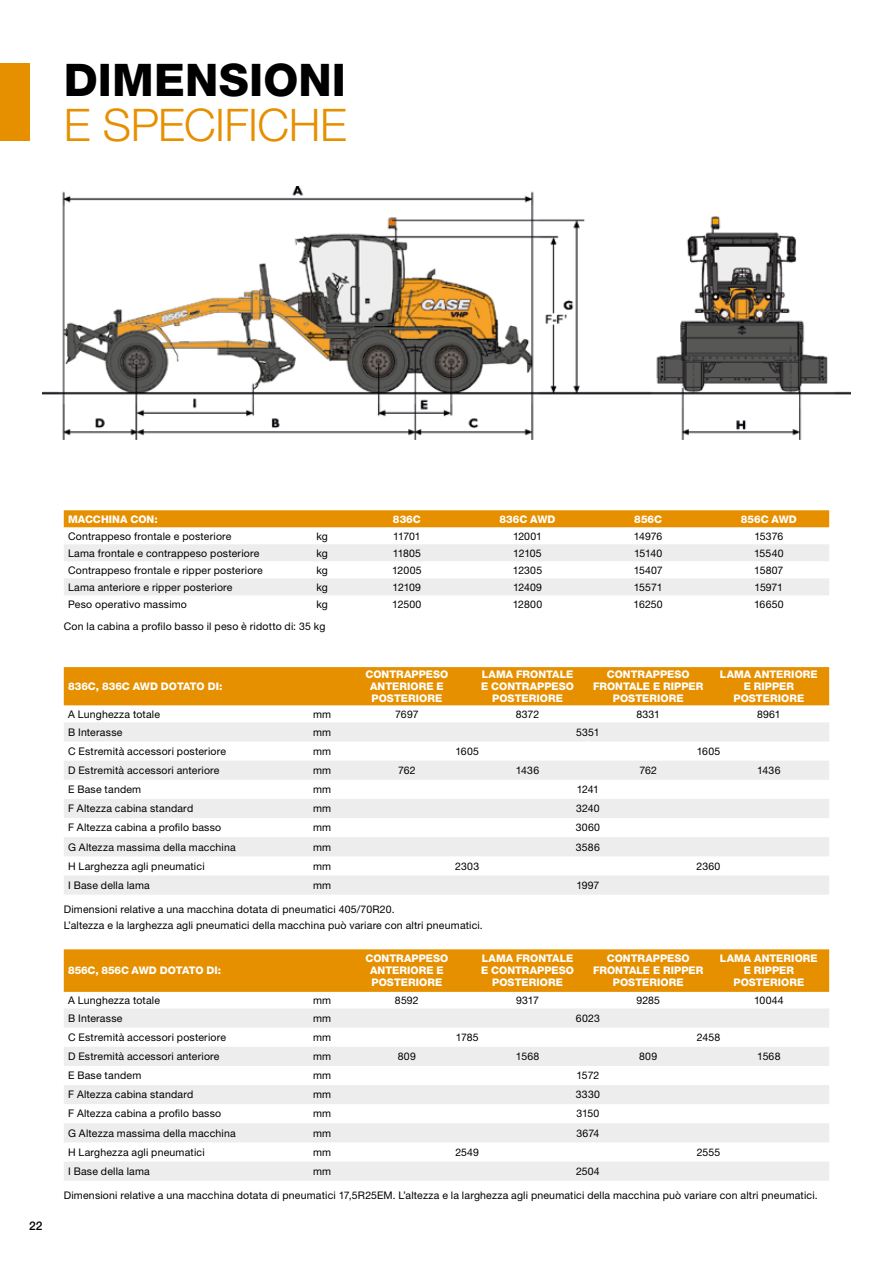
<style>
.page{position:relative;width:893px;height:1263px;background:#fff}
.page>*{position:absolute;margin:0;border:0;box-sizing:border-box;transform-origin:0 0}
.t1{font:300 45px "Helvetica Neue LT Pro";letter-spacing:-.01em;color:#e69000}
.t2{font:800 45px "Helvetica Neue LT Pro";letter-spacing:.005em;color:#000}
.t3{font:500 12px "Helvetica Neue LT Pro";color:#000}
.t4{font:10.5px/16.5px "Helvetica Neue LT Pro";letter-spacing:.02em;color:#000}
.t5{font:800 10.5px/12px "Helvetica Neue LT Pro";letter-spacing:.005em;color:#fff;text-align:center}
</style>
<div class="page">
<img style="left:43px;top:187px;width:807px;height:252px">
<div style="left:64px;top:667px;width:765px;height:38px;background:#e69000"></div>
<svg style="left:64px;top:722px;width:765px;height:172px;fill:#ededed"></svg>
<div style="left:64px;top:949px;width:765px;height:43px;background:#e69000"></div>
<svg style="left:64px;top:1009px;width:765px;height:172px;fill:#ededed"></svg>
<div style="left:0;top:64px;width:30px;height:77px;background:#e69000"></div>
<div style="left:64px;top:510px;width:765px;height:17px;background:#e69000"></div>
<svg style="left:64px;top:544px;width:765px;height:51px"></svg>
<h1 class="t2" style="left:64px;top:53px;width:284px">DIMENSIONI</h1>
<h1 class="t1" style="left:64px;top:97px;width:285px">E SPECIFICHE</h1>
<p class="t3" style="left:29px;top:1218px;width:15px">22</p>
<p class="t5" style="left:68px;top:513px;width:91px">MACCHINA CON:</p>
<p class="t5" style="left:393px;top:513px;width:29px">836C</p>
<p class="t5" style="left:500px;top:513px;width:58px">836C AWD</p>
<p class="t5" style="left:634px;top:513px;width:29px">856C</p>
<p class="t5" style="left:741px;top:513px;width:58px">856C AWD</p>
<p class="t4" style="left:68px;top:527px;width:165px">Contrappeso frontale e posteriore</p>
<p class="t4" style="left:316px;top:527px;width:13px">kg</p>
<p class="t4" style="left:393px;top:527px;width:29px">11701</p>
<p class="t4" style="left:513px;top:527px;width:31px">12001</p>
<p class="t4" style="left:634px;top:527px;width:30px">14976</p>
<p class="t4" style="left:754px;top:527px;width:30px">15376</p>
<p class="t4" style="left:68px;top:544px;width:193px">Lama frontale e contrappeso posteriore</p>
<p class="t4" style="left:316px;top:544px;width:13px">kg</p>
<p class="t4" style="left:393px;top:544px;width:30px">11805</p>
<p class="t4" style="left:513px;top:544px;width:30px">12105</p>
<p class="t4" style="left:634px;top:544px;width:30px">15140</p>
<p class="t4" style="left:754px;top:544px;width:31px">15540</p>
<p class="t4" style="left:68px;top:561px;width:196px">Contrappeso frontale e ripper posteriore</p>
<p class="t4" style="left:316px;top:561px;width:13px">kg</p>
<p class="t4" style="left:392px;top:561px;width:31px">12005</p>
<p class="t4" style="left:513px;top:561px;width:31px">12305</p>
<p class="t4" style="left:634px;top:561px;width:31px">15407</p>
<p class="t4" style="left:754px;top:561px;width:31px">15807</p>
<p class="t4" style="left:68px;top:578px;width:166px">Lama anteriore e ripper posteriore</p>
<p class="t4" style="left:316px;top:578px;width:13px">kg</p>
<p class="t4" style="left:393px;top:578px;width:30px">12109</p>
<p class="t4" style="left:513px;top:578px;width:30px">12409</p>
<p class="t4" style="left:634px;top:578px;width:30px">15571</p>
<p class="t4" style="left:755px;top:578px;width:30px">15971</p>
<p class="t4" style="left:68px;top:595px;width:120px">Peso operativo massimo</p>
<p class="t4" style="left:316px;top:595px;width:13px">kg</p>
<p class="t4" style="left:392px;top:595px;width:31px">12500</p>
<p class="t4" style="left:513px;top:595px;width:31px">12800</p>
<p class="t4" style="left:634px;top:595px;width:31px">16250</p>
<p class="t4" style="left:754px;top:595px;width:31px">16650</p>
<p class="t4" style="left:64px;top:618px;width:263px">Con la cabina a profilo basso il peso è ridotto di: 35 kg</p>
<p class="t5" style="left:68px;top:680px;width:156px">836C, 836C AWD DOTATO DI:</p>
<p class="t5" style="left:365px;top:668px;width:84px">CONTRAPPESO<br>ANTERIORE E<br>POSTERIORE</p>
<p class="t5" style="left:481px;top:668px;width:94px">LAMA FRONTALE<br>E CONTRAPPESO<br>POSTERIORE</p>
<p class="t5" style="left:593px;top:668px;width:112px">CONTRAPPESO<br>FRONTALE E RIPPER<br>POSTERIORE</p>
<p class="t5" style="left:720px;top:668px;width:99px">LAMA ANTERIORE<br>E RIPPER<br>POSTERIORE</p>
<p class="t4" style="left:68px;top:705px;width:94px">A Lunghezza totale</p>
<p class="t4" style="left:313px;top:705px;width:20px">mm</p>
<p class="t4" style="left:395px;top:705px;width:25px">7697</p>
<p class="t4" style="left:516px;top:705px;width:25px">8372</p>
<p class="t4" style="left:636px;top:705px;width:25px">8331</p>
<p class="t4" style="left:757px;top:705px;width:25px">8961</p>
<p class="t4" style="left:68px;top:723px;width:56px">B Interasse</p>
<p class="t4" style="left:313px;top:723px;width:20px">mm</p>
<p class="t4" style="left:576px;top:723px;width:25px">5351</p>
<p class="t4" style="left:68px;top:743px;width:160px">C Estremità accessori posteriore</p>
<p class="t4" style="left:313px;top:743px;width:20px">mm</p>
<p class="t4" style="left:455px;top:743px;width:25px">1605</p>
<p class="t4" style="left:697px;top:743px;width:25px">1605</p>
<p class="t4" style="left:68px;top:762px;width:153px">D Estremità accessori anteriore</p>
<p class="t4" style="left:313px;top:762px;width:20px">mm</p>
<p class="t4" style="left:398px;top:762px;width:19px">762</p>
<p class="t4" style="left:516px;top:762px;width:25px">1436</p>
<p class="t4" style="left:639px;top:762px;width:19px">762</p>
<p class="t4" style="left:757px;top:762px;width:25px">1436</p>
<p class="t4" style="left:68px;top:781px;width:75px">E Base tandem</p>
<p class="t4" style="left:313px;top:781px;width:20px">mm</p>
<p class="t4" style="left:577px;top:781px;width:24px">1241</p>
<p class="t4" style="left:68px;top:800px;width:127px">F Altezza cabina standard</p>
<p class="t4" style="left:313px;top:800px;width:20px">mm</p>
<p class="t4" style="left:576px;top:800px;width:25px">3240</p>
<p class="t4" style="left:68px;top:819px;width:155px">F Altezza cabina a profilo basso</p>
<p class="t4" style="left:313px;top:819px;width:20px">mm</p>
<p class="t4" style="left:576px;top:819px;width:26px">3060</p>
<p class="t4" style="left:68px;top:838px;width:169px">G Altezza massima della macchina</p>
<p class="t4" style="left:313px;top:838px;width:20px">mm</p>
<p class="t4" style="left:576px;top:838px;width:25px">3586</p>
<p class="t4" style="left:68px;top:857px;width:138px">H Larghezza agli pneumatici</p>
<p class="t4" style="left:313px;top:857px;width:20px">mm</p>
<p class="t4" style="left:455px;top:857px;width:25px">2303</p>
<p class="t4" style="left:697px;top:857px;width:25px">2360</p>
<p class="t4" style="left:68px;top:877px;width:83px">I Base della lama</p>
<p class="t4" style="left:313px;top:877px;width:20px">mm</p>
<p class="t4" style="left:576px;top:877px;width:25px">1997</p>
<p class="t4" style="left:64px;top:900px;width:421px">Dimensioni relative a una macchina dotata di pneumatici 405/70R20.<br>L’altezza e la larghezza agli pneumatici della macchina può variare con altri pneumatici.</p>
<p class="t5" style="left:68px;top:964px;width:155px">856C, 856C AWD DOTATO DI:</p>
<p class="t5" style="left:365px;top:952px;width:84px">CONTRAPPESO<br>ANTERIORE E<br>POSTERIORE</p>
<p class="t5" style="left:481px;top:952px;width:94px">LAMA FRONTALE<br>E CONTRAPPESO<br>POSTERIORE</p>
<p class="t5" style="left:593px;top:952px;width:112px">CONTRAPPESO<br>FRONTALE E RIPPER<br>POSTERIORE</p>
<p class="t5" style="left:720px;top:952px;width:99px">LAMA ANTERIORE<br>E RIPPER<br>POSTERIORE</p>
<p class="t4" style="left:68px;top:992px;width:94px">A Lunghezza totale</p>
<p class="t4" style="left:313px;top:992px;width:20px">mm</p>
<p class="t4" style="left:395px;top:992px;width:25px">8592</p>
<p class="t4" style="left:516px;top:992px;width:24px">9317</p>
<p class="t4" style="left:636px;top:992px;width:25px">9285</p>
<p class="t4" style="left:754px;top:992px;width:31px">10044</p>
<p class="t4" style="left:68px;top:1010px;width:56px">B Interasse</p>
<p class="t4" style="left:313px;top:1010px;width:20px">mm</p>
<p class="t4" style="left:576px;top:1010px;width:25px">6023</p>
<p class="t4" style="left:68px;top:1029px;width:160px">C Estremità accessori posteriore</p>
<p class="t4" style="left:313px;top:1029px;width:20px">mm</p>
<p class="t4" style="left:456px;top:1029px;width:24px">1785</p>
<p class="t4" style="left:697px;top:1029px;width:25px">2458</p>
<p class="t4" style="left:68px;top:1048px;width:153px">D Estremità accessori anteriore</p>
<p class="t4" style="left:313px;top:1048px;width:20px">mm</p>
<p class="t4" style="left:398px;top:1048px;width:20px">809</p>
<p class="t4" style="left:516px;top:1048px;width:25px">1568</p>
<p class="t4" style="left:639px;top:1048px;width:20px">809</p>
<p class="t4" style="left:757px;top:1048px;width:25px">1568</p>
<p class="t4" style="left:68px;top:1067px;width:75px">E Base tandem</p>
<p class="t4" style="left:313px;top:1067px;width:20px">mm</p>
<p class="t4" style="left:576px;top:1067px;width:24px">1572</p>
<p class="t4" style="left:68px;top:1086px;width:127px">F Altezza cabina standard</p>
<p class="t4" style="left:313px;top:1086px;width:20px">mm</p>
<p class="t4" style="left:576px;top:1086px;width:25px">3330</p>
<p class="t4" style="left:68px;top:1105px;width:155px">F Altezza cabina a profilo basso</p>
<p class="t4" style="left:313px;top:1105px;width:20px">mm</p>
<p class="t4" style="left:576px;top:1105px;width:24px">3150</p>
<p class="t4" style="left:68px;top:1124px;width:169px">G Altezza massima della macchina</p>
<p class="t4" style="left:313px;top:1124px;width:20px">mm</p>
<p class="t4" style="left:576px;top:1124px;width:24px">3674</p>
<p class="t4" style="left:68px;top:1143px;width:138px">H Larghezza agli pneumatici</p>
<p class="t4" style="left:313px;top:1143px;width:20px">mm</p>
<p class="t4" style="left:455px;top:1143px;width:25px">2549</p>
<p class="t4" style="left:697px;top:1143px;width:25px">2555</p>
<p class="t4" style="left:68px;top:1163px;width:83px">I Base della lama</p>
<p class="t4" style="left:313px;top:1163px;width:20px">mm</p>
<p class="t4" style="left:576px;top:1163px;width:25px">2504</p>
<p class="t4" style="left:64px;top:1187px;width:755px">Dimensioni relative a una macchina dotata di pneumatici 17,5R25EM. L’altezza e la larghezza agli pneumatici della macchina può variare con altri pneumatici.</p>
</div>
